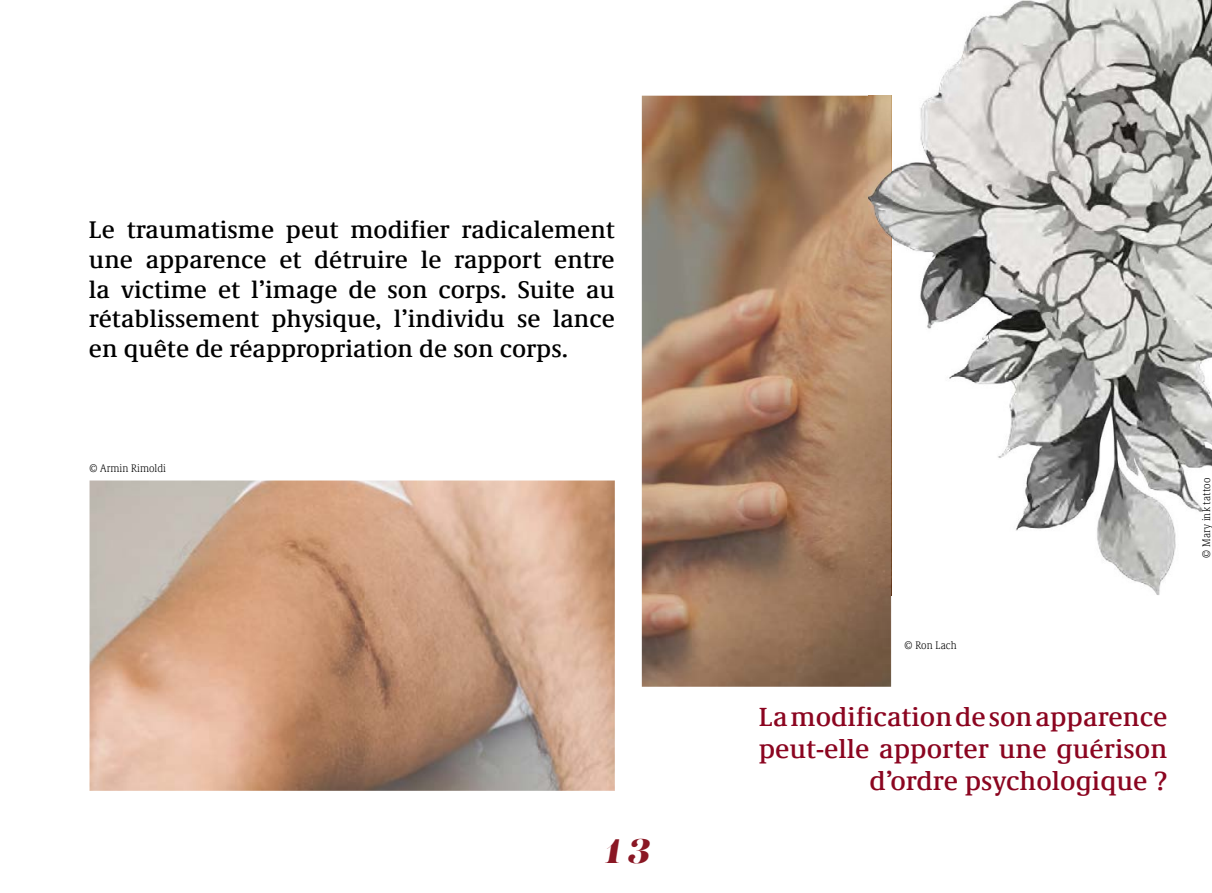
<style>
.page{position:relative;width:1212px;height:893px;background:#fff}
.page>*{position:absolute;margin:0;border:0;box-sizing:border-box;transform-origin:0 0}
.t1{font:italic 33.75px "Lust";color:#8a1724}
.t2{font:500 27px/32.4px "Demos Next Pro";color:#8b0520;text-align:right}
.t3{font:500 24.75px/29.7px "Demos Next Pro";color:#000;text-align:justify}
.t4{font:300 condensed 11.25px "Demos Next Pro";color:#000}
</style>
<div class="page">
<img style="left:642px;top:96px;width:249px;height:591px">
<img style="left:90px;top:480px;width:525px;height:310px">
<img style="left:868px;top:0;width:344px;height:595px">
<img style="left:868px;top:96px;width:24px;height:499px">
<p class="t3" style="left:89px;top:214px;width:527px">Le traumatisme peut modifier radicalement une apparence et détruire le rapport entre la victime et l’image de son corps. Suite au rétablissement physique, l’individu se lance en quête de réappropriation de son corps.</p>
<p class="t4" style="left:90px;top:461px;width:78px">© Armin Rimoldi</p>
<h1 class="t1" style="left:606px;top:829px;width:47px">13</h1>
<p class="t4" style="left:904px;top:638px;width:54px">© Ron Lach</p>
<p class="t2" style="left:759px;top:699px;width:410px">La modification de son apparence peut-elle apporter une guérison d’ordre psychologique ?</p>
<p class="t4" style="left:1199px;top:557px;width:81px;rotate:-90deg">© Mary ink tattoo</p>
</div>
